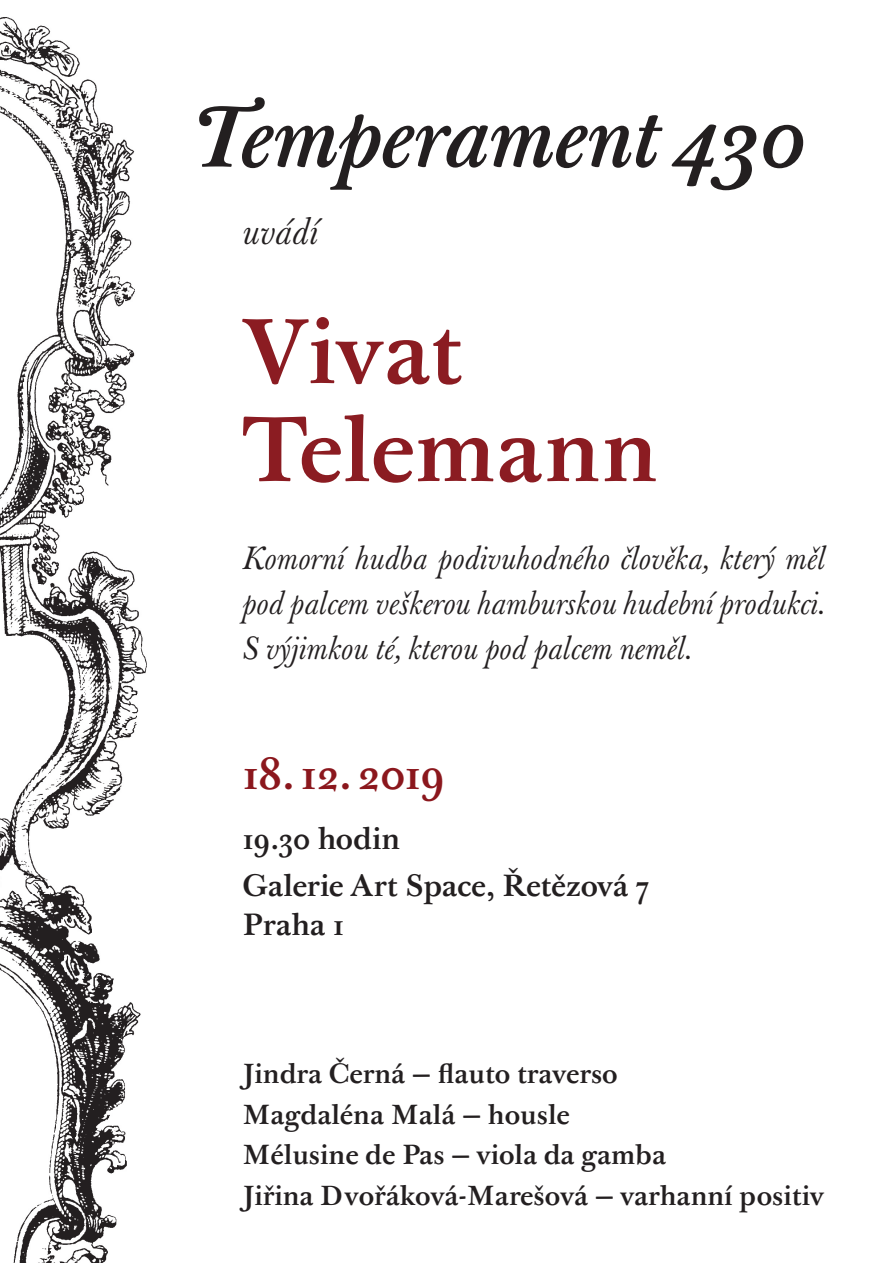
<style>
.page{position:relative;width:893px;height:1263px;background:#fff}
.page>*{position:absolute;margin:0;border:0;box-sizing:border-box;transform-origin:0 0}
.t1{font:90px/97.9px "John Baskerville Text Med CE";letter-spacing:.005em;color:#8b1c22}
.t2{font:italic 85.5px "John Baskerville Text Med CE";letter-spacing:-.01em;color:#231f20}
.t3{font:43.5px "John Baskerville Text Med CE";letter-spacing:-.015em;color:#8b171d}
.t4{font:italic 36px "John Baskerville CE";color:#231f20}
.t5{font:italic 31.5px/45px "John Baskerville CE";color:#231f20;text-align:justify}
.t6{font:30px/47.5px "John Baskerville Text Med CE";letter-spacing:-.005em;color:#231f20}
.t7{font:27px/40.5px "John Baskerville Text Med CE";color:#231f20}
</style>
<div class="page">
<img style="left:0;top:17px;width:147px;height:1246px">
<h2 class="t2" style="left:196px;top:85px;width:612px">Temperament 430</h2>
<p class="t4" style="left:242px;top:210px;width:77px">uvádí</p>
<h1 class="t1" style="left:242px;top:307px;width:417px">Vivat<br>Telemann</h1>
<p class="t5" style="left:242px;top:537px;width:584px">Komorní hudba podivuhodného člověka, který měl pod palcem veškerou hamburskou hudební produkci.<br>S výjimkou té, kterou pod palcem neměl.</p>
<h3 class="t3" style="left:242px;top:747px;width:204px">18. 12. 2019</h3>
<p class="t6" style="left:242px;top:816px;width:408px">19.30 hodin<br>Galerie Art Space, Řetězová 7</p>
<p class="t6" style="left:242px;top:902px;width:103px">Praha 1</p>
<p class="t7" style="left:242px;top:1055px;width:583px">Jindra Černá — flauto traverso<br>Magdaléna Malá — housle<br>Mélusine de Pas — viola da gamba<br>Jiřina Dvořáková-Marešová — varhanní positiv</p>
</div>
